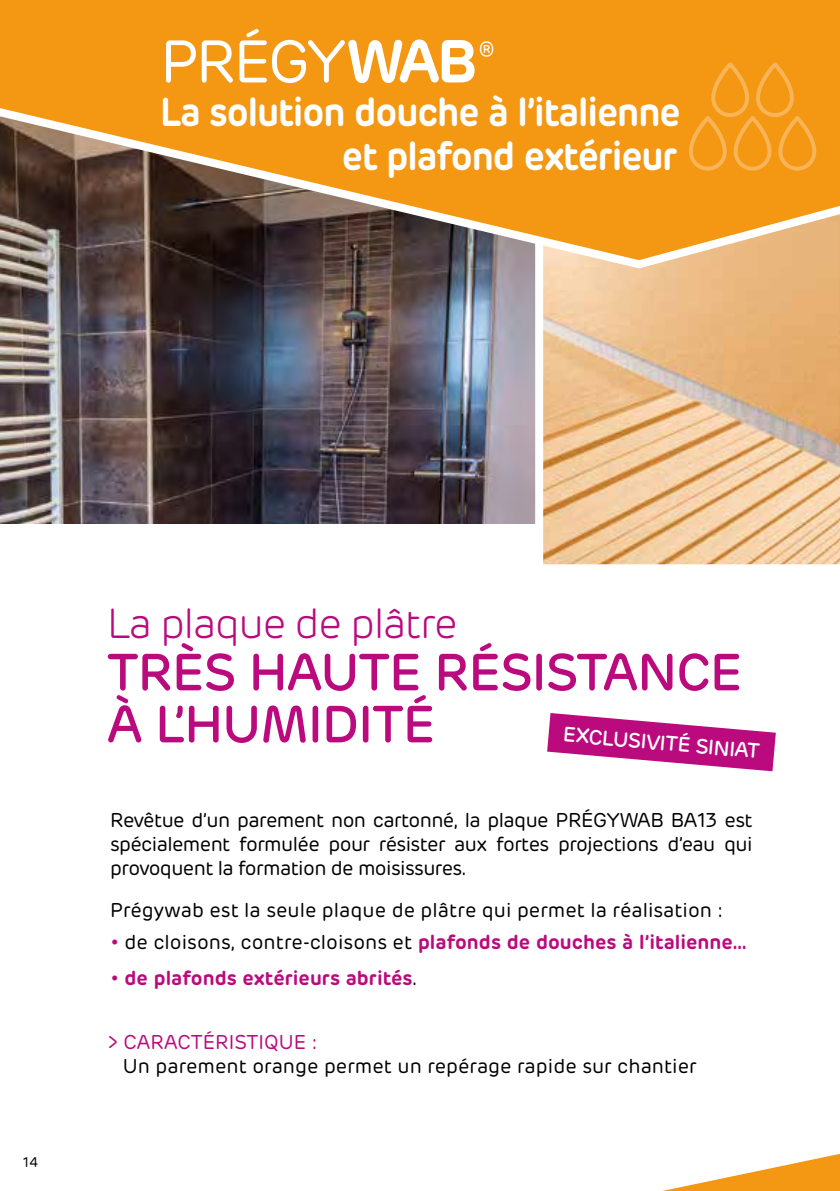
<style>
.page{position:relative;width:840px;height:1191px;background:#fff}
.page>*{position:absolute;margin:0;border:0;box-sizing:border-box;transform-origin:0 0}
.t1{font:60px "Rubrik";letter-spacing:-.05em;color:#fff}
.t2{font:500 52px/52px "Rubrik";letter-spacing:-.02em;color:#ba0a7e}
.t3{font:300 42px "Rubrik";letter-spacing:-.04em;color:#ba0a7e}
.t4{font:600 40px/44px "Rubrik";letter-spacing:-.03em;color:#fff;text-align:right;scale:.93 1}
.t5{font:500 20.8px "Rubrik";color:#fff}
.t6{font:20px/24px "Rubrik";color:#000;text-align:justify}
.t7{font:600 20px "Rubrik";color:#ba0a7e}
.t8{font:20px "Rubrik";color:#ba0a7e}
.t9{font:14px "Rubrik";color:#000}
.s1{font-weight:600}
.s2{font-weight:400}
.s3{font-weight:400;color:#000}
</style>
<div class="page">
<img style="left:543px;top:272px;width:296px;height:292px">
<img style="left:0;top:272px;width:535px;height:251px">
<svg style="left:0;top:0;width:839px;height:272px;background:#cf8827"></svg>
<div style="left:535px;top:242px;width:8px;height:328px;background:#fff"></div>
<svg style="left:688px;top:62px;width:127px;height:109px;background:#f49c1f"></svg>
<svg style="left:662px;top:1154px;width:177px;height:37px"></svg>
<svg style="left:547px;top:713px;width:228px;height:58px"></svg>
<h1 class="t1" style="left:160px;top:26px;width:337px">PRÉGY<span class="s1">WAB</span><sup>®</sup></h1>
<h3 class="t4" style="left:160px;top:90px;width:561px">La solution douche à l’italienne et plafond extérieur</h3>
<p class="t9" style="left:23px;top:1154px;width:17px">14</p>
<h3 class="t3" style="left:107px;top:599px;width:352px">La plaque de plâtre</h3>
<h2 class="t2" style="left:107px;top:647px;width:636px">TRÈS HAUTE RÉSISTANCE<br>À L’HUMIDITÉ</h2>
<p class="t5" style="left:564px;top:721px;width:198px;rotate:5deg">EXCLUSIVITÉ SINIAT</p>
<p class="t6" style="left:110px;top:809px;width:643px">Revêtue d’un parement non cartonné, la plaque PRÉGYWAB BA13 est spécialement formulée pour résister aux fortes projections d’eau qui provoquent la formation de moisissures.</p>
<p class="t6" style="left:110px;top:899px;width:614px">Prégywab est la seule plaque de plâtre qui permet la réalisation :</p>
<p class="t7" style="left:110px;top:929px;width:637px"><span class="s2">•</span> <span class="s3">de cloisons, contre-cloisons et</span> plafonds de douches à l’italienne…</p>
<p class="t7" style="left:110px;top:965px;width:309px"><span class="s2">•</span> de plafonds extérieurs abrités<span class="s3">.</span></p>
<p class="t8" style="left:106px;top:1029px;width:212px">&gt; CARACTÉRISTIQUE :</p>
<p class="t6" style="left:123px;top:1054px;width:575px">Un parement orange permet un repérage rapide sur chantier</p>
</div>
